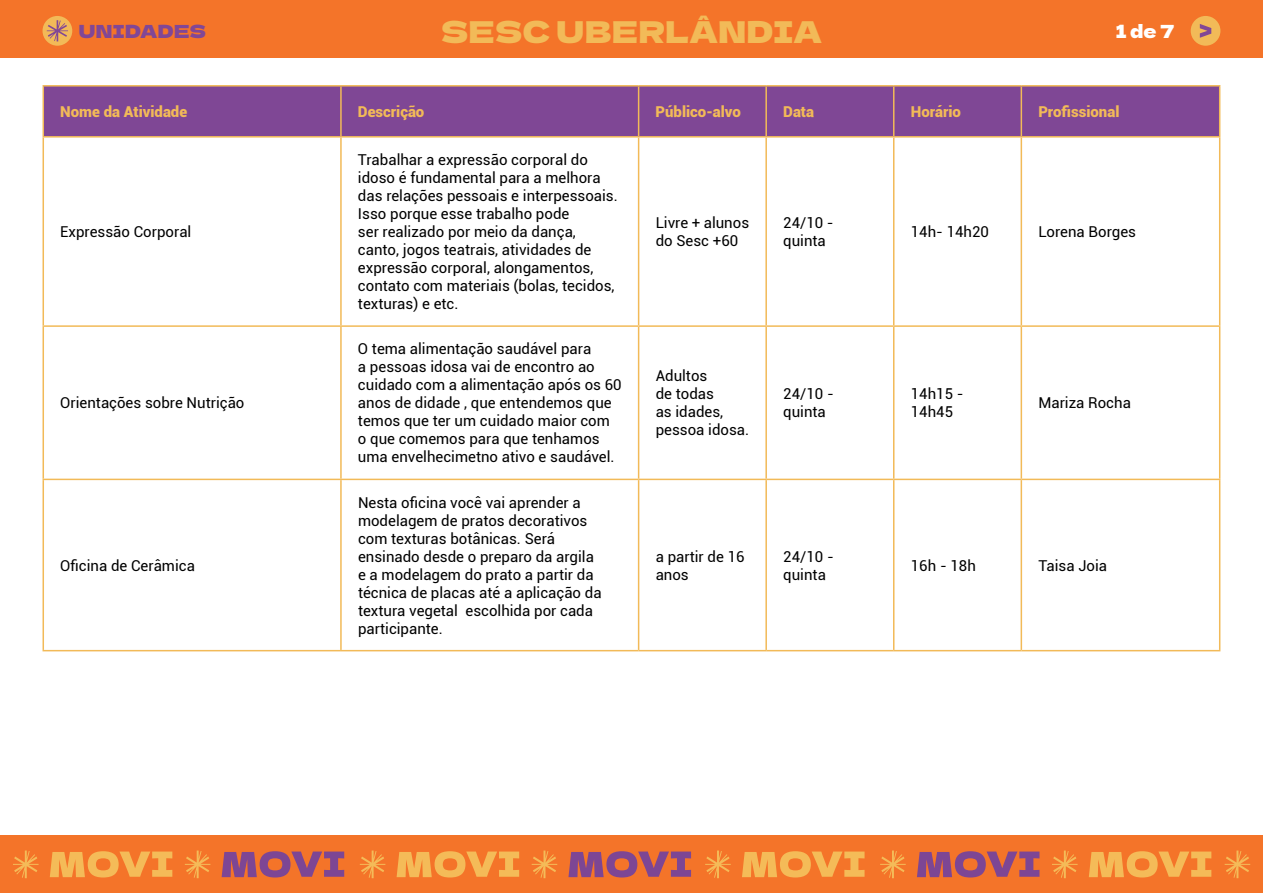
<style>
.page{position:relative;width:1263px;height:893px;background:#fff}
.page>*{position:absolute;margin:0;border:0;box-sizing:border-box;transform-origin:0 0}
.t1{font:30px "Dela Gothic One";letter-spacing:.01em;color:#f2ba58}
.t2{font:18px "Dela Gothic One";letter-spacing:.015em;color:#814796}
.t3{font:18px "Dela Gothic One";color:#fff}
.t4{font:15px/18px "Roboto";color:#000}
.t5{font:900 15px "Roboto";color:#f2ba58}
</style>
<div class="page">
<div style="left:0;top:836px;width:1263px;height:57px;background:#f47429"></div>
<div style="left:0;top:0;width:1263px;height:57px;background:#f47429"></div>
<svg style="left:13px;top:850px;width:26px;height:28px"></svg>
<svg style="left:50px;top:851px;width:122px;height:26px"></svg>
<svg style="left:185px;top:850px;width:25px;height:28px"></svg>
<svg style="left:222px;top:851px;width:122px;height:26px"></svg>
<svg style="left:360px;top:850px;width:25px;height:28px"></svg>
<svg style="left:397px;top:851px;width:122px;height:26px"></svg>
<svg style="left:532px;top:850px;width:25px;height:28px"></svg>
<svg style="left:568px;top:851px;width:123px;height:26px"></svg>
<svg style="left:705px;top:850px;width:26px;height:28px"></svg>
<svg style="left:1225px;top:850px;width:25px;height:28px"></svg>
<svg style="left:742px;top:851px;width:122px;height:26px"></svg>
<svg style="left:880px;top:850px;width:26px;height:28px"></svg>
<svg style="left:917px;top:851px;width:122px;height:26px"></svg>
<svg style="left:1052px;top:850px;width:25px;height:28px"></svg>
<svg style="left:1089px;top:851px;width:122px;height:26px"></svg>
<div style="left:43px;top:16px;width:29px;height:30px;background:#f2ba58;border-radius:50%"></div>
<svg style="left:47px;top:20px;width:21px;height:21px"></svg>
<div style="left:1191px;top:16px;width:29px;height:30px;background:#f2ba58;border-radius:50%"></div>
<svg style="left:1200px;top:24px;width:11px;height:14px"></svg>
<div style="left:44px;top:87px;width:1175px;height:49px;background:#7f4795"></div>
<hr style="left:43px;top:85px;width:298px;height:2px;background:#f2ba58">
<hr style="left:43px;top:87px;width:1px;height:49px;background:#f2ba58">
<hr style="left:341px;top:85px;width:298px;height:2px;background:#f2ba58">
<hr style="left:340px;top:87px;width:2px;height:49px;background:#f2ba58">
<hr style="left:639px;top:85px;width:127px;height:2px;background:#f2ba58">
<hr style="left:638px;top:87px;width:1px;height:49px;background:#f2ba58">
<hr style="left:766px;top:85px;width:128px;height:2px;background:#f2ba58">
<hr style="left:765px;top:87px;width:2px;height:49px;background:#f2ba58">
<hr style="left:894px;top:85px;width:127px;height:2px;background:#f2ba58">
<hr style="left:893px;top:87px;width:1px;height:49px;background:#f2ba58">
<hr style="left:1021px;top:85px;width:199px;height:2px;background:#f2ba58">
<hr style="left:1020px;top:87px;width:2px;height:49px;background:#f2ba58">
<hr style="left:1219px;top:87px;width:1px;height:49px;background:#f2ba58">
<hr style="left:43px;top:136px;width:298px;height:2px;background:#f2ba58">
<hr style="left:43px;top:138px;width:1px;height:187px;background:#f2ba58">
<hr style="left:341px;top:136px;width:298px;height:2px;background:#f2ba58">
<hr style="left:340px;top:138px;width:2px;height:187px;background:#f2ba58">
<hr style="left:639px;top:136px;width:127px;height:2px;background:#f2ba58">
<hr style="left:638px;top:138px;width:1px;height:187px;background:#f2ba58">
<hr style="left:766px;top:136px;width:128px;height:2px;background:#f2ba58">
<hr style="left:765px;top:138px;width:2px;height:187px;background:#f2ba58">
<hr style="left:894px;top:136px;width:127px;height:2px;background:#f2ba58">
<hr style="left:893px;top:138px;width:1px;height:187px;background:#f2ba58">
<hr style="left:1021px;top:136px;width:199px;height:2px;background:#f2ba58">
<hr style="left:1020px;top:138px;width:2px;height:187px;background:#f2ba58">
<hr style="left:1219px;top:138px;width:1px;height:187px;background:#f2ba58">
<hr style="left:43px;top:325px;width:298px;height:2px;background:#f2ba58">
<hr style="left:43px;top:327px;width:1px;height:152px;background:#f2ba58">
<hr style="left:341px;top:325px;width:298px;height:2px;background:#f2ba58">
<hr style="left:340px;top:327px;width:2px;height:152px;background:#f2ba58">
<hr style="left:639px;top:325px;width:127px;height:2px;background:#f2ba58">
<hr style="left:638px;top:327px;width:1px;height:152px;background:#f2ba58">
<hr style="left:766px;top:325px;width:128px;height:2px;background:#f2ba58">
<hr style="left:765px;top:327px;width:2px;height:152px;background:#f2ba58">
<hr style="left:894px;top:325px;width:127px;height:2px;background:#f2ba58">
<hr style="left:893px;top:327px;width:1px;height:152px;background:#f2ba58">
<hr style="left:1021px;top:325px;width:199px;height:2px;background:#f2ba58">
<hr style="left:1020px;top:327px;width:2px;height:152px;background:#f2ba58">
<hr style="left:1219px;top:327px;width:1px;height:152px;background:#f2ba58">
<hr style="left:43px;top:479px;width:298px;height:1px;background:#f2ba58">
<hr style="left:43px;top:480px;width:1px;height:170px;background:#f2ba58">
<hr style="left:341px;top:479px;width:298px;height:1px;background:#f2ba58">
<hr style="left:340px;top:480px;width:2px;height:170px;background:#f2ba58">
<hr style="left:639px;top:479px;width:127px;height:1px;background:#f2ba58">
<hr style="left:638px;top:480px;width:1px;height:170px;background:#f2ba58">
<hr style="left:766px;top:479px;width:128px;height:1px;background:#f2ba58">
<hr style="left:765px;top:480px;width:2px;height:170px;background:#f2ba58">
<hr style="left:894px;top:479px;width:127px;height:1px;background:#f2ba58">
<hr style="left:893px;top:480px;width:1px;height:170px;background:#f2ba58">
<hr style="left:1021px;top:479px;width:199px;height:1px;background:#f2ba58">
<hr style="left:1020px;top:480px;width:2px;height:170px;background:#f2ba58">
<hr style="left:1219px;top:480px;width:1px;height:170px;background:#f2ba58">
<hr style="left:43px;top:650px;width:298px;height:1px;background:#f2ba58">
<hr style="left:341px;top:650px;width:298px;height:1px;background:#f2ba58">
<hr style="left:639px;top:650px;width:127px;height:1px;background:#f2ba58">
<hr style="left:766px;top:650px;width:128px;height:1px;background:#f2ba58">
<hr style="left:894px;top:650px;width:127px;height:1px;background:#f2ba58">
<hr style="left:1021px;top:650px;width:199px;height:1px;background:#f2ba58">
<p class="t2" style="left:79px;top:17px;width:129px">UNIDADES</p>
<h1 class="t1" style="left:441px;top:8px;width:383px">SESC UBERLÂNDIA</h1>
<p class="t3" style="left:1116px;top:17px;width:60px">1 de 7</p>
<p class="t5" style="left:60px;top:101px;width:128px">Nome da Atividade</p>
<p class="t5" style="left:358px;top:101px;width:68px">Descrição</p>
<p class="t5" style="left:656px;top:101px;width:87px">Público-alvo</p>
<p class="t5" style="left:783px;top:101px;width:32px">Data</p>
<p class="t5" style="left:911px;top:101px;width:52px">Horário</p>
<p class="t5" style="left:1038px;top:101px;width:83px">Profissional</p>
<p class="t4" style="left:60px;top:222px;width:133px">Expressão Corporal</p>
<p class="t4" style="left:60px;top:393px;width:186px">Orientações sobre Nutrição</p>
<p class="t4" style="left:60px;top:556px;width:136px">Oficina de Cerâmica</p>
<p class="t4" style="left:358px;top:150px;width:261px">Trabalhar a expressão corporal do idoso é fundamental para a melhora das relações pessoais e interpessoais.<br>Isso porque esse trabalho pode<br>ser realizado por meio da dança, canto, jogos teatrais, atividades de expressão corporal, alongamentos, contato com materiais (bolas, tecidos, texturas) e etc.</p>
<p class="t4" style="left:358px;top:339px;width:265px">O tema alimentação saudável para<br>a pessoas idosa vai de encontro ao cuidado com a alimentação após os 60 anos de didade , que entendemos que temos que ter um cuidado maior com o que comemos para que tenhamos uma envelhecimetno ativo e saudável.</p>
<p class="t4" style="left:358px;top:493px;width:245px">Nesta oficina você vai aprender a modelagem de pratos decorativos com texturas botânicas. Será ensinado desde o preparo da argila e a modelagem do prato a partir da técnica de placas até a aplicação da textura vegetal escolhida por cada participante.</p>
<p class="t4" style="left:656px;top:213px;width:95px">Livre + alunos do Sesc +60</p>
<p class="t4" style="left:783px;top:213px;width:52px">24/10 - quinta</p>
<p class="t4" style="left:911px;top:222px;width:80px">14h- 14h20</p>
<p class="t4" style="left:1038px;top:222px;width:99px">Lorena Borges</p>
<p class="t4" style="left:656px;top:366px;width:95px">Adultos<br>de todas<br>as idades, pessoa idosa.</p>
<p class="t4" style="left:783px;top:384px;width:52px">24/10 - quinta</p>
<p class="t4" style="left:911px;top:384px;width:54px">14h15 -<br>14h45</p>
<p class="t4" style="left:1038px;top:393px;width:94px">Mariza Rocha</p>
<p class="t4" style="left:656px;top:547px;width:90px">a partir de 16 anos</p>
<p class="t4" style="left:783px;top:547px;width:52px">24/10 - quinta</p>
<p class="t4" style="left:911px;top:556px;width:67px">16h - 18h</p>
<p class="t4" style="left:1038px;top:556px;width:70px">Taisa Joia</p>
</div>
